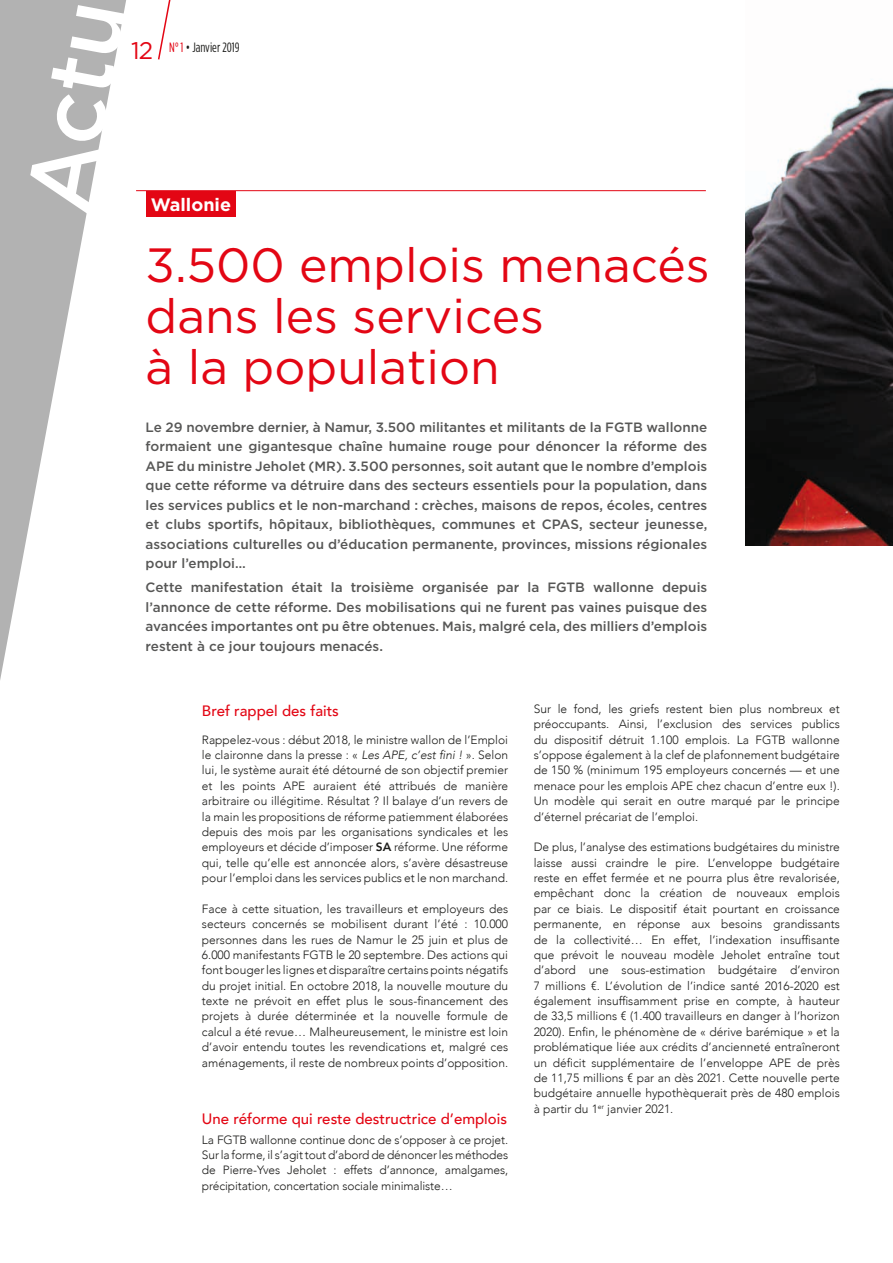
<style>
.page{position:relative;width:893px;height:1263px;background:#fff}
.page>*{position:absolute;margin:0;border:0;box-sizing:border-box;transform-origin:0 0}
.t1{font:500 90px "Gotham";color:#fff}
.t2{font:48px/51px "Gotham";color:#e30614}
.t3{font:700 18px "Gotham";color:#fff}
.t4{font:500 15px "Avenir";color:#e30614}
.t5{font:500 13.5px/19.5px "Gotham";color:#575756;text-align:justify}
.t6{font:13.5px "Gotham Condensed";color:#1d1d1b}
.t7{font:300 12px/15.3px "Avenir";color:#1d1d1b;text-align:justify}
.s1{font-family:"Gotham";font-size:24px;color:#e30614}
.s2{color:#e30614}
.s3{font-style:italic}
.s4{font-weight:800}
</style>
<div class="page">
<div style="left:147px;top:191px;width:89px;height:26px;background:#e30614"></div>
<hr style="left:136px;top:190px;width:570px;height:1px;background:#e30614">
<img style="left:745px;top:86px;width:148px;height:459px">
<svg style="left:0;top:0;width:126px;height:680px;fill:#b2b2b2"></svg>
<svg style="left:158px;top:0;width:13px;height:60px"></svg>
<h1 class="t1" style="left:-1px;top:201px;width:215px;rotate:-80deg">Actu</h1>
<p class="t6" style="left:131px;top:40px;width:110px"><span class="s1">12</span> <span class="s2">N° 1</span> • Janvier 2019</p>
<h3 class="t3" style="left:151px;top:193px;width:82px">Wallonie</h3>
<h2 class="t2" style="left:146px;top:238px;width:566px">3.500 emplois menacés dans les services<br>à la population</h2>
<p class="t5" style="left:146px;top:417px;width:563px">Le 29 novembre dernier, à Namur, 3.500 militantes et militants de la FGTB wallonne formaient une gigantesque chaîne humaine rouge pour dénoncer la réforme des APE du ministre Jeholet (MR). 3.500 personnes, soit autant que le nombre d’emplois que cette réforme va détruire dans des secteurs essentiels pour la population, dans les services publics et le non-marchand : crèches, maisons de repos, écoles, centres et clubs sportifs, hôpitaux, bibliothèques, communes et CPAS, secteur jeunesse, associations culturelles ou d’éducation permanente, provinces, missions régionales pour l’emploi…</p>
<p class="t5" style="left:146px;top:577px;width:563px">Cette manifestation était la troisième organisée par la FGTB wallonne depuis l’annonce de cette réforme. Des mobilisations qui ne furent pas vaines puisque des avancées importantes ont pu être obtenues. Mais, malgré cela, des milliers d’emplois restent à ce jour toujours menacés.</p>
<p class="t4" style="left:202px;top:698px;width:138px">Bref rappel des faits</p>
<p class="t7" style="left:202px;top:732px;width:308px">Rappelez-vous : début 2018, le ministre wallon de l’Emploi le claironne dans la presse : « <span class="s3">Les APE, c’est fini !</span> ». Selon lui, le système aurait été détourné de son objectif premier et les points APE auraient été attribués de manière arbitraire ou illégitime. Résultat ? Il balaye d’un revers de la main les propositions de réforme patiemment élaborées depuis des mois par les organisations syndicales et les employeurs et décide d’imposer <span class="s4">SA</span> réforme. Une réforme qui, telle qu’elle est annoncée alors, s’avère désastreuse pour l’emploi dans les services publics et le non marchand.</p>
<p class="t7" style="left:202px;top:901px;width:308px">Face à cette situation, les travailleurs et employeurs des secteurs concernés se mobilisent durant l’été : 10.000 personnes dans les rues de Namur le 25 juin et plus de 6.000 manifestants FGTB le 20 septembre. Des actions qui font bouger les lignes et disparaître certains points négatifs du projet initial. En octobre 2018, la nouvelle mouture du texte ne prévoit en effet plus le sous-financement des projets à durée déterminée et la nouvelle formule de calcul a été revue… Malheureusement, le ministre est loin d’avoir entendu toutes les revendications et, malgré ces aménagements, il reste de nombreux points d’opposition.</p>
<p class="t4" style="left:202px;top:1106px;width:307px">Une réforme qui reste destructrice d’emplois</p>
<p class="t7" style="left:202px;top:1132px;width:308px">La FGTB wallonne continue donc de s’opposer à ce projet.<br>Sur la forme, il s’agit tout d’abord de dénoncer les méthodes de Pierre-Yves Jeholet : effets d’annonce, amalgames, précipitation, concertation sociale minimaliste…</p>
<p class="t7" style="left:534px;top:701px;width:308px">Sur le fond, les griefs restent bien plus nombreux et préoccupants. Ainsi, l’exclusion des services publics du dispositif détruit 1.100 emplois. La FGTB wallonne s’oppose également à la clef de plafonnement budgétaire de 150 % (minimum 195 employeurs concernés — et une menace pour les emplois APE chez chacun d’entre eux !).<br>Un modèle qui serait en outre marqué par le principe d’éternel précariat de l’emploi.</p>
<p class="t7" style="left:534px;top:839px;width:308px">De plus, l’analyse des estimations budgétaires du ministre laisse aussi craindre le pire. L’enveloppe budgétaire reste en effet fermée et ne pourra plus être revalorisée, empêchant donc la création de nouveaux emplois par ce biais. Le dispositif était pourtant en croissance permanente, en réponse aux besoins grandissants de la collectivité… En effet, l’indexation insuffisante que prévoit le nouveau modèle Jeholet entraîne tout d’abord une sous-estimation budgétaire d’environ 7 millions €. L’évolution de l’indice santé 2016-2020 est également insuffisamment prise en compte, à hauteur de 33,5 millions € (1.400 travailleurs en danger à l’horizon 2020). Enfin, le phénomène de « dérive barémique » et la problématique liée aux crédits d’ancienneté entraîneront un déficit supplémentaire de l’enveloppe APE de près de 11,75 millions € par an dès 2021. Cette nouvelle perte budgétaire annuelle hypothèquerait près de 480 emplois à partir du 1<sup>er</sup> janvier 2021.</p>
</div>
